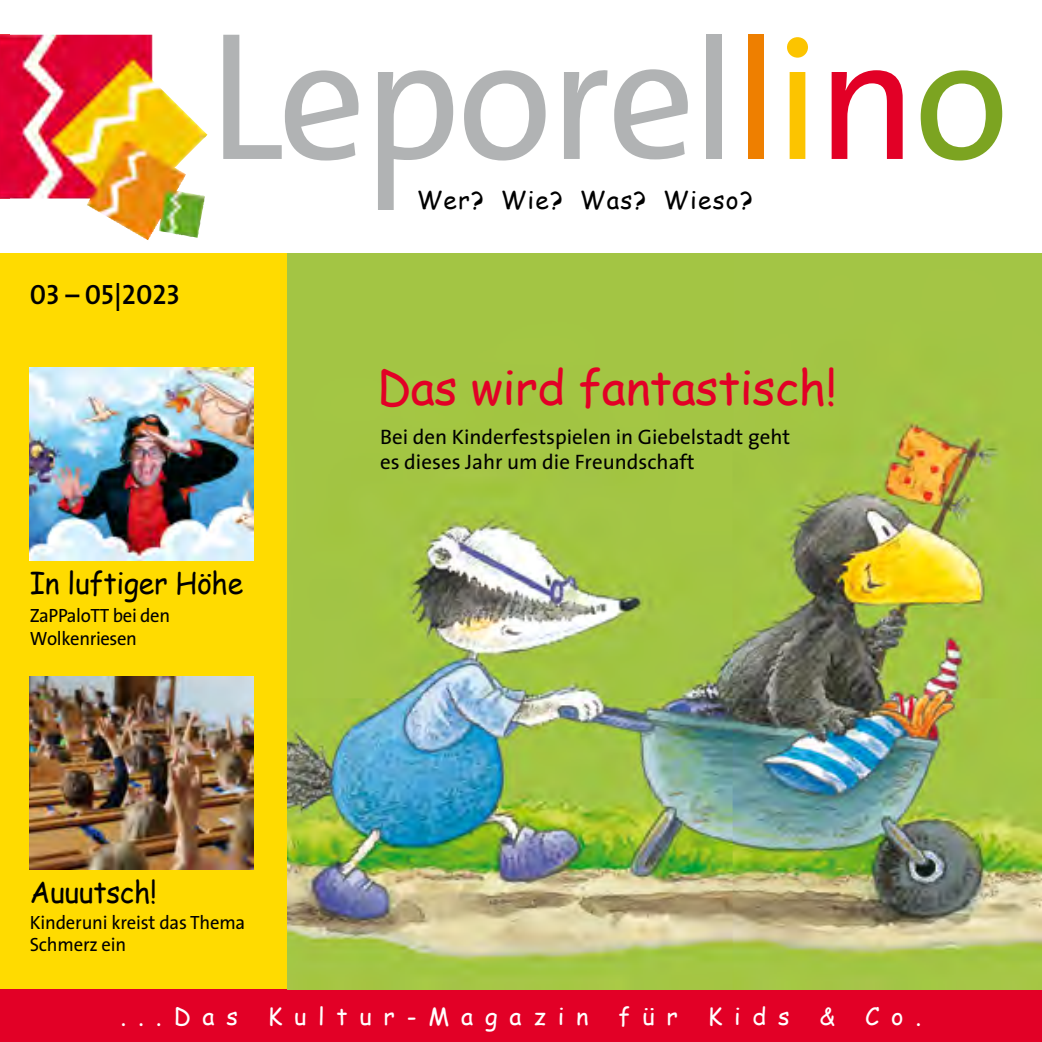
<style>
.page{position:relative;width:1042px;height:1042px;background:#fff}
.page>*{position:absolute;margin:0;border:0;box-sizing:border-box;transform-origin:0 0}
.t1{font:47.25px "Comic Sans MS";letter-spacing:-.01em;color:#e20026}
.t2{font:29.75px "Comic Sans MS";letter-spacing:-.01em;color:#000;scale:.95 1}
.t3{font:28px "The Sans Semi Bold Caps";color:#000}
.t4{font:24.5px "Comic Sans MS";letter-spacing:.05em;color:#000}
.t5{font:23.62px "Comic Sans MS";letter-spacing:.5em;color:#fff}
.t6{font:21px/24.5px "The Sans";color:#000}
.t7{font:19.25px/22.8px "The Sans";letter-spacing:-.015em;color:#000}
</style>
<div class="page">
<div style="left:0;top:253px;width:288px;height:744px;background:#ffdb00"></div>
<img style="left:0;top:35px;width:205px;height:205px">
<img style="left:30px;top:367px;width:223px;height:194px">
<img style="left:30px;top:676px;width:223px;height:193px">
<svg style="left:223px;top:35px;width:135px;height:125px"></svg>
<svg style="left:378px;top:70px;width:75px;height:140px"></svg>
<svg style="left:464px;top:70px;width:81px;height:90px"></svg>
<svg style="left:564px;top:70px;width:43px;height:89px"></svg>
<div style="left:705px;top:35px;width:16px;height:124px;background:#b1b3b4"></div>
<div style="left:747px;top:35px;width:16px;height:124px;background:#ee7f00"></div>
<svg style="left:787px;top:37px;width:21px;height:122px"></svg>
<svg style="left:831px;top:70px;width:71px;height:89px"></svg>
<svg style="left:920px;top:70px;width:82px;height:90px"></svg>
<svg style="left:614px;top:69px;width:74px;height:90px"></svg>
<div style="left:0;top:990px;width:1042px;height:52px;background:#e20026"></div>
<img style="left:288px;top:253px;width:754px;height:737px">
<h3 class="t3" style="left:30px;top:271px;width:152px">03 – 05|2023</h3>
<h2 class="t2" style="left:30px;top:561px;width:226px">In luftiger Höhe</h2>
<p class="t7" style="left:30px;top:604px;width:142px">ZaPPaloTT bei den<br>Wolkenriesen</p>
<h2 class="t2" style="left:30px;top:870px;width:135px">Auuutsch!</h2>
<p class="t7" style="left:30px;top:910px;width:217px">Kinderuni kreist das Thema<br>Schmerz ein</p>
<p class="t4" style="left:417px;top:182px;width:338px">Wer? Wie? Was? Wieso?</p>
<h1 class="t1" style="left:377px;top:353px;width:461px">Das wird fantastisch!</h1>
<p class="t6" style="left:380px;top:424px;width:412px">Bei den Kinderfestspielen in Giebelstadt geht es dieses Jahr um die Freundschaft</p>
<p class="t5" style="left:121px;top:999px;width:119px">...Das</p>
<p class="t5" style="left:268px;top:999px;width:322px">Kultur-Magazin</p>
<p class="t5" style="left:619px;top:999px;width:61px">für</p>
<p class="t5" style="left:708px;top:999px;width:83px">Kids</p>
<p class="t5" style="left:820px;top:999px;width:17px">&amp;</p>
<p class="t5" style="left:865px;top:999px;width:58px">Co.</p>
</div>
